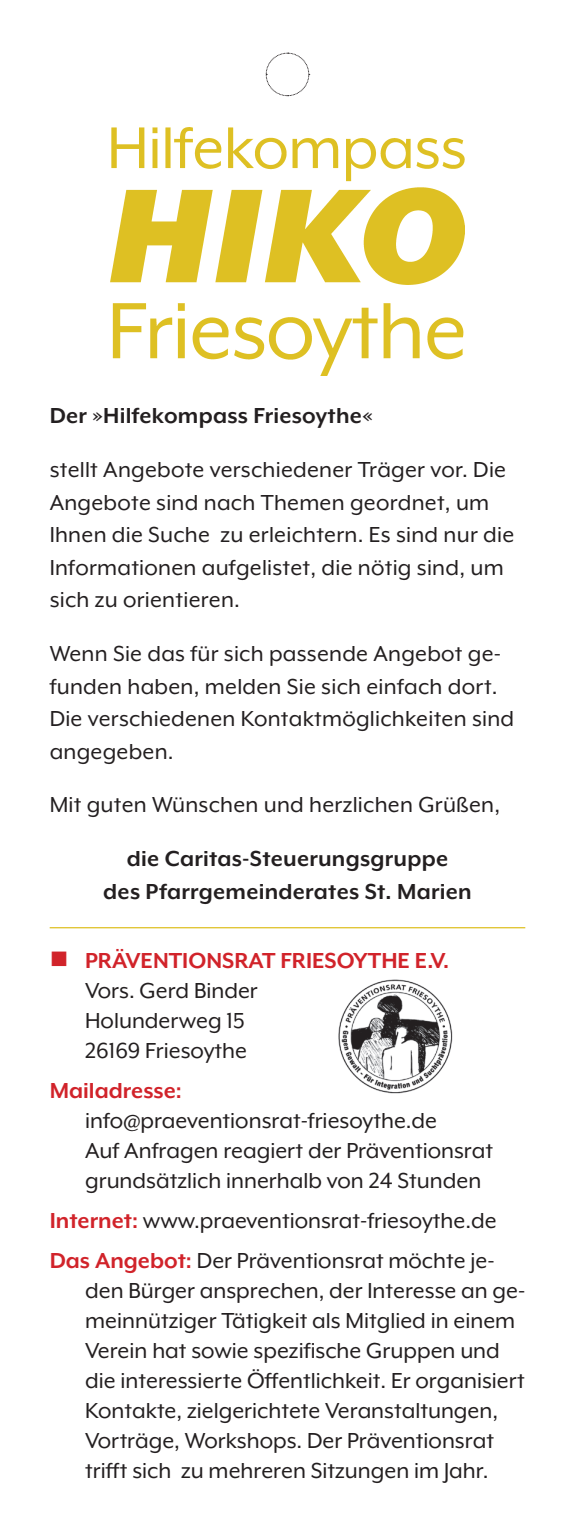
<style>
.page{position:relative;width:575px;height:1531px;background:#fff}
.page>*{position:absolute;margin:0;border:0;box-sizing:border-box;transform-origin:0 0}
.t1{font:25px/30px "Mr Eaves XL Mod OT";color:#231f20}
.t2{font:700 25px/32.5px "Mr Eaves XL Mod OT";letter-spacing:.01em;color:#231f20;text-align:center}
.t3{font:700 25px "Mr Eaves XL Mod OT";color:#d1232a}
.s1{color:#d1232a}
.s2{font-weight:700;color:#d1232a}
</style>
<div class="page">
<svg style="left:265px;top:53px;width:44px;height:43px"></svg>
<img style="left:110px;top:128px;width:354px;height:248px">
<hr style="left:50px;top:927px;width:474px;height:1px;background:#dec023">
<img style="left:338px;top:979px;width:115px;height:115px">
<p class="t2" style="left:50px;top:399px;width:324px">Der »Hilfekompass Friesoythe«</p>
<p class="t1" style="left:50px;top:453px;width:465px;line-height:32.5px">stellt Angebote verschiedener Träger vor. Die Angebote sind nach Themen geordnet, um Ihnen die Suche zu erleichtern. Es sind nur die Informationen aufgelistet, die nötig sind, um sich zu orientieren.</p>
<p class="t1" style="left:50px;top:637px;width:465px;line-height:32.5px">Wenn Sie das für sich passende Angebot ge&shy;funden haben, melden Sie sich einfach dort.<br>Die verschiedenen Kontaktmöglichkeiten sind angegeben.</p>
<p class="t1" style="left:50px;top:790px;width:451px">Mit guten Wünschen und herzlichen Grüßen,</p>
<p class="t2" style="left:103px;top:842px;width:369px">die Caritas-Steuerungsgruppe<br>des Pfarrgemeinderates St. Marien</p>
<p class="t1" style="left:85px;top:945px;width:365px;text-indent:-35px"><span class="s1">■</span> <span class="s2">Präventionsrat Friesoythe e.V.<br></span>Vors. Gerd Binder<br>Holunderweg 15<br>26169 Friesoythe</p>
<p class="t3" style="left:50px;top:1076px;width:133px">Mailadresse:</p>
<p class="t1" style="left:85px;top:1105px;width:409px">info@praeventionsrat-friesoythe.de<br>Auf Anfragen reagiert der Präventionsrat grundsätzlich innerhalb von 24 Stunden</p>
<p class="t1" style="left:50px;top:1200px;width:448px;line-height:40px"><span class="s2">Internet:</span> www.praeventionsrat-friesoythe.de<br><span class="s2">Das Angebot:</span> Der Präventionsrat möchte je-</p>
<p class="t1" style="left:85px;top:1275px;width:441px">den Bürger ansprechen, der Interesse an ge&shy;meinnütziger Tätigkeit als Mitglied in einem Verein hat sowie spezifische Gruppen und die interessierte Öffentlichkeit. Er organisiert Kontakte, zielgerichtete Veranstaltungen, Vorträge, Workshops. Der Präventionsrat trifft sich zu mehreren Sitzungen im Jahr.</p>
</div>
